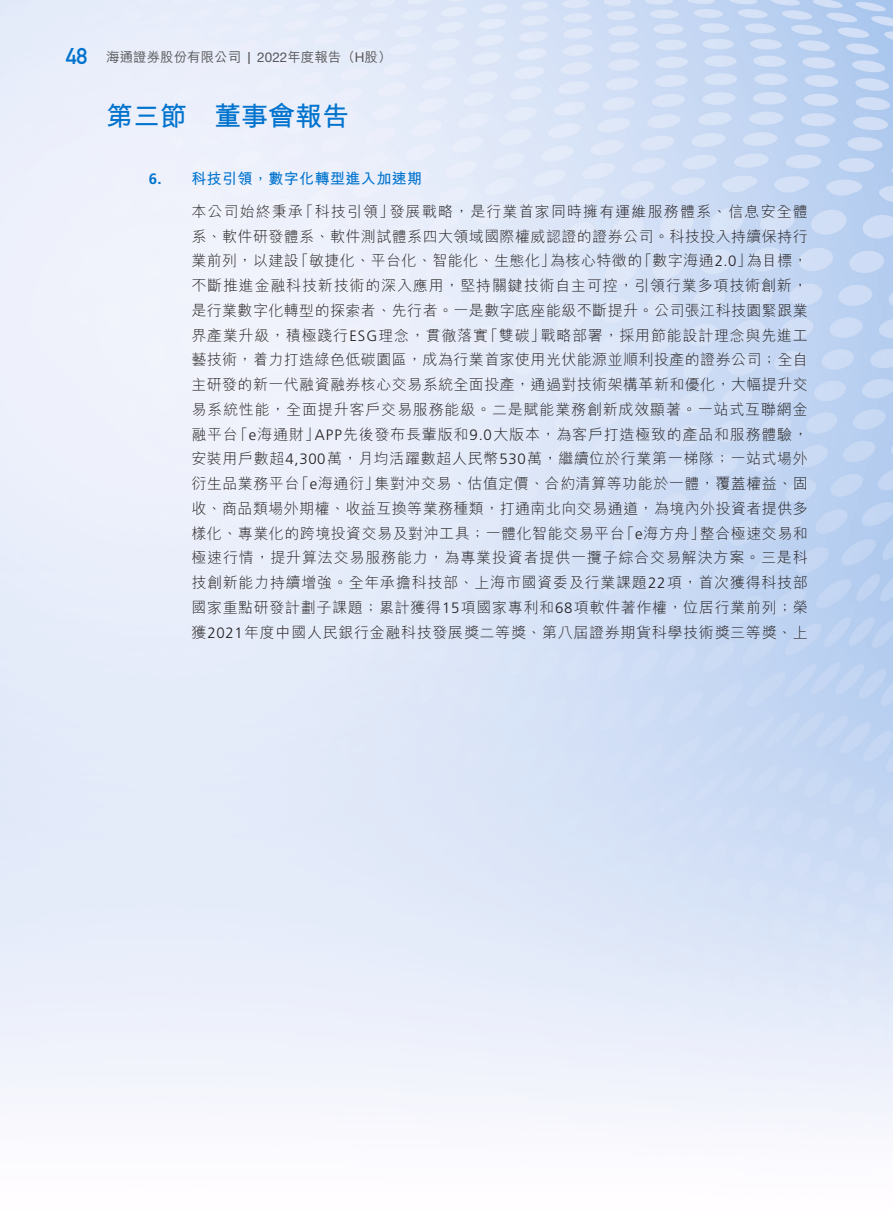
<style>
.page{position:relative;width:893px;height:1212px;background:#fff}
.page>*{position:absolute;margin:0;border:0;box-sizing:border-box;transform-origin:0 0}
.t1{font:700 27px "M Hei HK";color:#0073ce}
.t2{font:22.5px "DIN Mittelschrift Std";color:#0073ce}
.t3{font:300 15px/24.8px "M Hei HK";letter-spacing:.045em;color:#231f20;text-align:justify}
.t4{font:700 15px "M Hei HK";letter-spacing:.03em;color:#0073ce}
.t5{font:500 13.5px "M Hei HK";color:#57585a}
.s1{font-family:"Frutiger LT Std";font-weight:700;font-size:12px}
.s2{font-family:"Helvetica Neue LT Std";font-weight:400}
.s3{font-family:"Frutiger LT Std"}
</style>
<div class="page">
<h2 class="t2" style="left:66px;top:43px;width:23px">48</h2>
<p class="t5" style="left:106px;top:47px;width:287px">海通證券股份有限公司 <span class="s1">|</span> <span class="s2">2022</span>年度報告（<span class="s2">H</span>股）</p>
<h1 class="t1" style="left:106px;top:97px;width:244px">第三節 董事會報告</h1>
<p class="t4" style="left:149px;top:167px;width:275px"><span class="s3">6.</span> 科技引領，數字化轉型進入加速期</p>
<p class="t3" style="left:191px;top:199px;width:618px">本公司始終秉承「科技引領」發展戰略，是行業首家同時擁有運維服務體系、信息安全體系、軟件研發體系、軟件測試體系四大領域國際權威認證的證券公司。科技投入持續保持行業前列，以建設「敏捷化、平台化、智能化、生態化」為核心特徵的「數字海通<span class="s3">2.0</span>」為目標，不斷推進金融科技新技術的深入應用，堅持關鍵技術自主可控，引領行業多項技術創新，是行業數字化轉型的探索者、先行者。一是數字底座能級不斷提升。公司張江科技園緊跟業界產業升級，積極踐行<span class="s3">ESG</span>理念，貫徹落實「雙碳」戰略部署，採用節能設計理念與先進工藝技術，着力打造綠色低碳園區，成為行業首家使用光伏能源並順利投產的證券公司；全自主研發的新一代融資融券核心交易系統全面投產，通過對技術架構革新和優化，大幅提升交易系統性能，全面提升客戶交易服務能級。二是賦能業務創新成效顯著。一站式互聯網金融平台「<span class="s3">e</span>海通財」<span class="s3">APP</span>先後發布長輩版和<span class="s3">9.0</span>大版本，為客戶打造極致的產品和服務體驗，安裝用戶數超<span class="s3">4,300</span>萬，月均活躍數超人民幣<span class="s3">530</span>萬，繼續位於行業第一梯隊；一站式場外衍生品業務平台「<span class="s3">e</span>海通衍」集對沖交易、估值定價、合約清算等功能於一體，覆蓋權益、固收、商品類場外期權、收益互換等業務種類，打通南北向交易通道，為境內外投資者提供多樣化、專業化的跨境投資交易及對沖工具；一體化智能交易平台「<span class="s3">e</span>海方舟」整合極速交易和極速行情，提升算法交易服務能力，為專業投資者提供一攬子綜合交易解決方案。三是科技創新能力持續增強。全年承擔科技部、上海市國資委及行業課題<span class="s3">22</span>項，首次獲得科技部國家重點研發計劃子課題；累計獲得<span class="s3">15</span>項國家專利和<span class="s3">68</span>項軟件著作權，位居行業前列；榮獲<span class="s3">2021</span>年度中國人民銀行金融科技發展獎二等獎、第八屆證券期貨科學技術獎三等獎、上</p>
</div>
